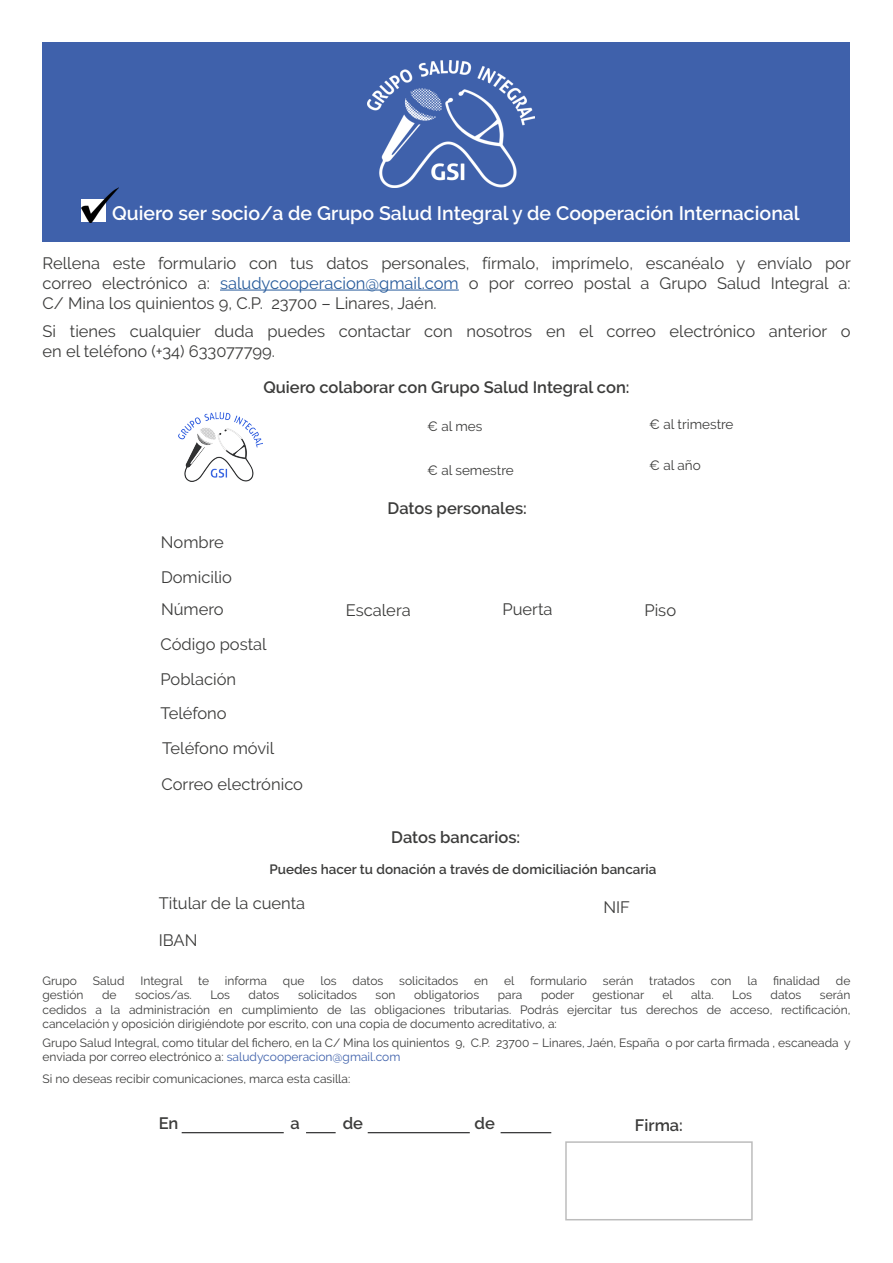
<style>
.page{position:relative;width:893px;height:1263px;background:#fff}
.page>*{position:absolute;margin:0;border:0;box-sizing:border-box;transform-origin:0 0}
.t1{font:600 19.5px "Raleway";color:#fff}
.t2{font:16.5px/19.8px "Raleway";color:#3c3c3b}
.t3{font:600 16.5px "Raleway";color:#3c3c3b}
.t4{font:600 13.5px "Raleway";color:#3c3c3b}
.t5{font:13.5px "Raleway";color:#3c3c3b}
.t6{font:12px/14.4px "Raleway";color:#3c3c3b;text-align:justify}
.s1{color:#275b9b}
.s2{color:#3f61ab}
</style>
<div class="page">
<div style="left:43px;top:43px;width:807px;height:199px;background:#3f61ab"></div>
<hr style="left:220px;top:290px;width:239px;height:1px;background:#275b9b">
<div style="left:565px;top:1141px;width:188px;height:79px;border:2px solid #bcbcbc"></div>
<hr style="left:182px;top:1132px;width:102px;height:1px;background:#020203">
<hr style="left:306px;top:1132px;width:30px;height:1px;background:#020203">
<hr style="left:368px;top:1132px;width:102px;height:1px;background:#020203">
<hr style="left:501px;top:1132px;width:50px;height:1px;background:#020203">
<img style="left:367px;top:61px;width:167px;height:126px">
<img style="left:82px;top:187px;width:37px;height:35px">
<img style="left:178px;top:412px;width:84px;height:69px">
<h1 class="t1" style="left:112px;top:202px;width:689px">Quiero ser socio/a de Grupo Salud Integral y de Cooperación Internacional</h1>
<p class="t2" style="left:43px;top:253px;width:810px;text-align:justify">Rellena este formulario con tus datos personales, fírmalo, imprímelo, escanéalo y envíalo por correo electrónico a: <span class="s1">saludycooperacion@gmail.com</span> o por correo postal a Grupo Salud Integral a:<br>C/ Mina los quinientos 9, C.P. 23700 – Linares, Jaén.</p>
<h2 class="t2" style="left:43px;top:321px;width:809px">Si tienes cualquier duda puedes contactar con nosotros en el correo electrónico anterior o en el teléfono (+34) 633077799.</h2>
<h2 class="t3" style="left:263px;top:377px;width:368px">Quiero colaborar con Grupo Salud Integral con:</h2>
<p class="t5" style="left:427px;top:418px;width:57px">€ al mes</p>
<p class="t5" style="left:649px;top:416px;width:86px">€ al trimestre</p>
<p class="t5" style="left:427px;top:462px;width:88px">€ al semestre</p>
<p class="t5" style="left:649px;top:458px;width:53px">€ al año</p>
<h2 class="t2" style="left:161px;top:525px;width:73px;line-height:34.7px">Nombre<br>Domicilio</h2>
<h2 class="t2" style="left:161px;top:592px;width:108px;line-height:35px">Número<br>Código postal<br>Población</h2>
<h2 class="t2" style="left:161px;top:703px;width:68px">Teléfono</h2>
<h2 class="t2" style="left:162px;top:738px;width:113px">Teléfono móvil</h2>
<h2 class="t2" style="left:161px;top:774px;width:143px">Correo electrónico</h2>
<h2 class="t3" style="left:388px;top:499px;width:141px">Datos personales:</h2>
<h2 class="t2" style="left:346px;top:600px;width:66px">Escalera</h2>
<h2 class="t2" style="left:502px;top:599px;width:52px">Puerta</h2>
<h2 class="t2" style="left:644px;top:600px;width:33px">Piso</h2>
<h2 class="t3" style="left:391px;top:827px;width:131px">Datos bancarios:</h2>
<p class="t4" style="left:269px;top:862px;width:389px">Puedes hacer tu donación a través de domiciliación bancaria</p>
<h2 class="t2" style="left:159px;top:893px;width:148px">Titular de la cuenta</h2>
<h2 class="t2" style="left:603px;top:897px;width:28px">NIF</h2>
<h2 class="t2" style="left:159px;top:930px;width:40px">IBAN</h2>
<p class="t6" style="left:43px;top:973px;width:36px">Grupo</p>
<p class="t6" style="left:93px;top:973px;width:33px">Salud</p>
<p class="t6" style="left:140px;top:973px;width:44px">Integral</p>
<p class="t6" style="left:198px;top:973px;width:12px">te</p>
<p class="t6" style="left:225px;top:973px;width:44px">informa</p>
<p class="t6" style="left:283px;top:973px;width:23px">que</p>
<p class="t6" style="left:320px;top:973px;width:18px">los</p>
<p class="t6" style="left:353px;top:973px;width:32px">datos</p>
<p class="t6" style="left:399px;top:973px;width:61px">solicitados</p>
<p class="t6" style="left:474px;top:973px;width:16px">en</p>
<p class="t6" style="left:504px;top:973px;width:12px">el</p>
<p class="t6" style="left:530px;top:973px;width:58px">formulario</p>
<p class="t6" style="left:603px;top:973px;width:32px">serán</p>
<p class="t6" style="left:649px;top:973px;width:47px">tratados</p>
<p class="t6" style="left:711px;top:973px;width:22px">con</p>
<p class="t6" style="left:747px;top:973px;width:11px">la</p>
<p class="t6" style="left:773px;top:973px;width:48px">finalidad</p>
<p class="t6" style="left:836px;top:973px;width:16px">de</p>
<p class="t6" style="left:43px;top:988px;width:43px">gestión</p>
<p class="t6" style="left:102px;top:988px;width:16px">de</p>
<p class="t6" style="left:135px;top:988px;width:58px">socios/as.</p>
<p class="t6" style="left:210px;top:988px;width:21px">Los</p>
<p class="t6" style="left:249px;top:988px;width:32px">datos</p>
<p class="t6" style="left:298px;top:988px;width:61px">solicitados</p>
<p class="t6" style="left:376px;top:988px;width:21px">son</p>
<p class="t6" style="left:414px;top:988px;width:67px">obligatorios</p>
<p class="t6" style="left:498px;top:988px;width:26px">para</p>
<p class="t6" style="left:541px;top:988px;width:35px">poder</p>
<p class="t6" style="left:592px;top:988px;width:53px">gestionar</p>
<p class="t6" style="left:663px;top:988px;width:12px">el</p>
<p class="t6" style="left:691px;top:988px;width:24px">alta.</p>
<p class="t6" style="left:732px;top:988px;width:21px">Los</p>
<p class="t6" style="left:770px;top:988px;width:32px">datos</p>
<p class="t6" style="left:43px;top:988px;width:809px;text-indent:777px">serán cedidos a la administración en cumplimiento de las obligaciones tributarias. Podrás ejercitar tus derechos de acceso, rectificación, cancelación y oposición dirigiéndote por escrito, con una copia de documento acreditativo, a:</p>
<p class="t6" style="left:43px;top:1035px;width:810px">Grupo Salud Integral, como titular del fichero, en la C/ Mina los quinientos 9, C.P. 23700 – Linares, Jaén, España o por carta firmada , escaneada y enviada por correo electrónico a: <span class="s2">saludycooperacion@gmail.com</span></p>
<p class="t6" style="left:43px;top:1071px;width:309px">Si no deseas recibir comunicaciones, marca esta casilla:</p>
<h2 class="t3" style="left:159px;top:1113px;width:21px">En</h2>
<h2 class="t3" style="left:291px;top:1113px;width:11px">a</h2>
<h2 class="t3" style="left:343px;top:1113px;width:22px">de</h2>
<h2 class="t3" style="left:474px;top:1113px;width:22px">de</h2>
<h2 class="t3" style="left:635px;top:1115px;width:49px">Firma:</h2>
</div>
